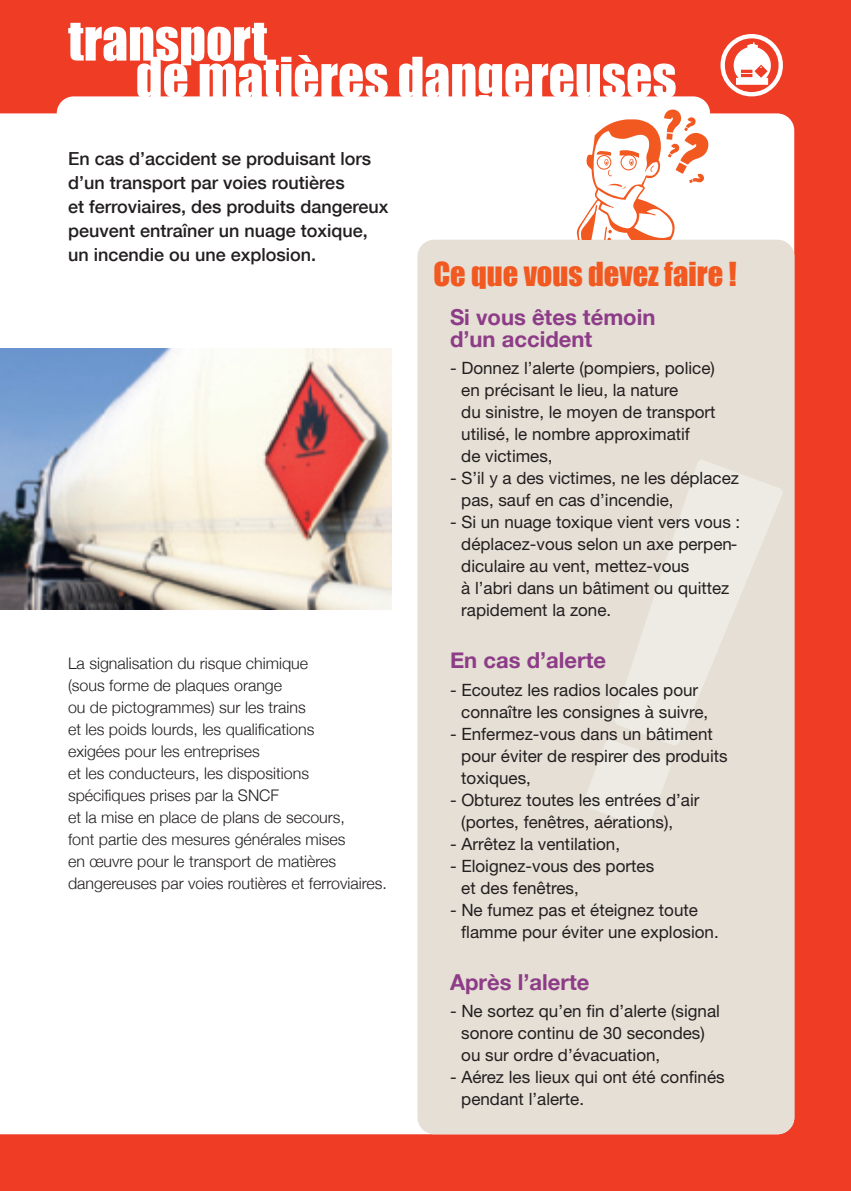
<style>
.page{position:relative;width:851px;height:1191px;background:#fff}
.page>*{position:absolute;margin:0;border:0;box-sizing:border-box;transform-origin:0 0}
.t1{font:51.4px "Impact";color:#fff}
.t2{font:30.4px "Impact";color:#f15921}
.t3{font:700 22px/22px "Helvetica Neue";color:#8d3c87}
.t4{font:500 18px/24px "Helvetica Neue";color:#231f20}
.t5{font:17px/22px "Helvetica Neue";color:#231f20}
.t6{font:300 16px/22px "Helvetica Neue";color:#231f20}
</style>
<div class="page">
<div style="left:0;top:0;width:850px;height:1191px;background:#ef3c25"></div>
<div style="left:0;top:113px;width:794px;height:1021px;background:#fff"></div>
<div style="left:57px;top:96px;width:653px;height:163px;background:#fff;border-radius:17px"></div>
<div style="left:0;top:322px;width:425px;height:370px;background:#fff"></div>
<img style="left:0;top:348px;width:391px;height:261px">
<div style="left:417px;top:240px;width:377px;height:894px;background:#e5dfd5;border-radius:17px"></div>
<svg style="left:575px;top:110px;width:133px;height:130px"></svg>
<svg style="left:720px;top:34px;width:62px;height:62px"></svg>
<svg style="left:584px;top:460px;width:199px;height:368px"></svg>
<h1 class="t1" style="left:68px;top:1px;width:201px">transport</h1>
<h1 class="t1" style="left:136px;top:37px;width:542px">de matières dangereuses</h1>
<p class="t4" style="left:68px;top:146px;width:322px">En cas d’accident se produisant lors d’un transport par voies routières<br>et ferroviaires, des produits dangereux peuvent entraîner un nuage toxique, un incendie ou une explosion.</p>
<p class="t6" style="left:68px;top:652px;width:320px">La signalisation du risque chimique<br>(sous forme de plaques orange<br>ou de pictogrammes) sur les trains<br>et les poids lourds, les qualifications<br>exigées pour les entreprises<br>et les conducteurs, les dispositions spécifiques prises par la SNCF<br>et la mise en place de plans de secours,<br>font partie des mesures générales mises<br>en œuvre pour le transport de matières dangereuses par voies routières et ferroviaires.</p>
<h2 class="t2" style="left:433px;top:251px;width:305px">Ce que vous devez faire !</h2>
<p class="t3" style="left:450px;top:305px;width:207px">Si vous êtes témoin d’un accident</p>
<p class="t5" style="left:461px;top:357px;width:256px;text-indent:-11px">- Donnez l’alerte (pompiers, police) en précisant le lieu, la nature<br>du sinistre, le moyen de transport utilisé, le nombre approximatif<br>de victimes,</p>
<p class="t5" style="left:461px;top:467px;width:279px;text-indent:-11px">- S’il y a des victimes, ne les déplacez pas, sauf en cas d’incendie,</p>
<p class="t5" style="left:461px;top:511px;width:280px;text-indent:-11px">- Si un nuage toxique vient vers vous : déplacez-vous selon un axe perpen&shy;diculaire au vent, mettez-vous<br>à l’abri dans un bâtiment ou quittez rapidement la zone.</p>
<p class="t3" style="left:450px;top:648px;width:158px">En cas d’alerte</p>
<p class="t5" style="left:461px;top:678px;width:248px;text-indent:-11px">- Ecoutez les radios locales pour connaître les consignes à suivre,</p>
<p class="t5" style="left:461px;top:722px;width:268px;text-indent:-11px">- Enfermez-vous dans un bâtiment pour éviter de respirer des produits toxiques,</p>
<p class="t5" style="left:461px;top:788px;width:240px;text-indent:-11px">- Obturez toutes les entrées d’air (portes, fenêtres, aérations),</p>
<p class="t5" style="left:450px;top:832px;width:171px">- Arrêtez la ventilation,</p>
<p class="t5" style="left:461px;top:854px;width:194px;text-indent:-11px">- Eloignez-vous des portes et des fenêtres,</p>
<p class="t5" style="left:461px;top:898px;width:259px;text-indent:-11px">- Ne fumez pas et éteignez toute flamme pour éviter une explosion.</p>
<p class="t3" style="left:450px;top:970px;width:141px">Après l’alerte</p>
<p class="t5" style="left:461px;top:1000px;width:260px;text-indent:-11px">- Ne sortez qu’en fin d’alerte (signal sonore continu de 30 secondes) ou sur ordre d’évacuation,</p>
<p class="t5" style="left:461px;top:1066px;width:265px;text-indent:-11px">- Aérez les lieux qui ont été confinés pendant l’alerte.</p>
</div>
